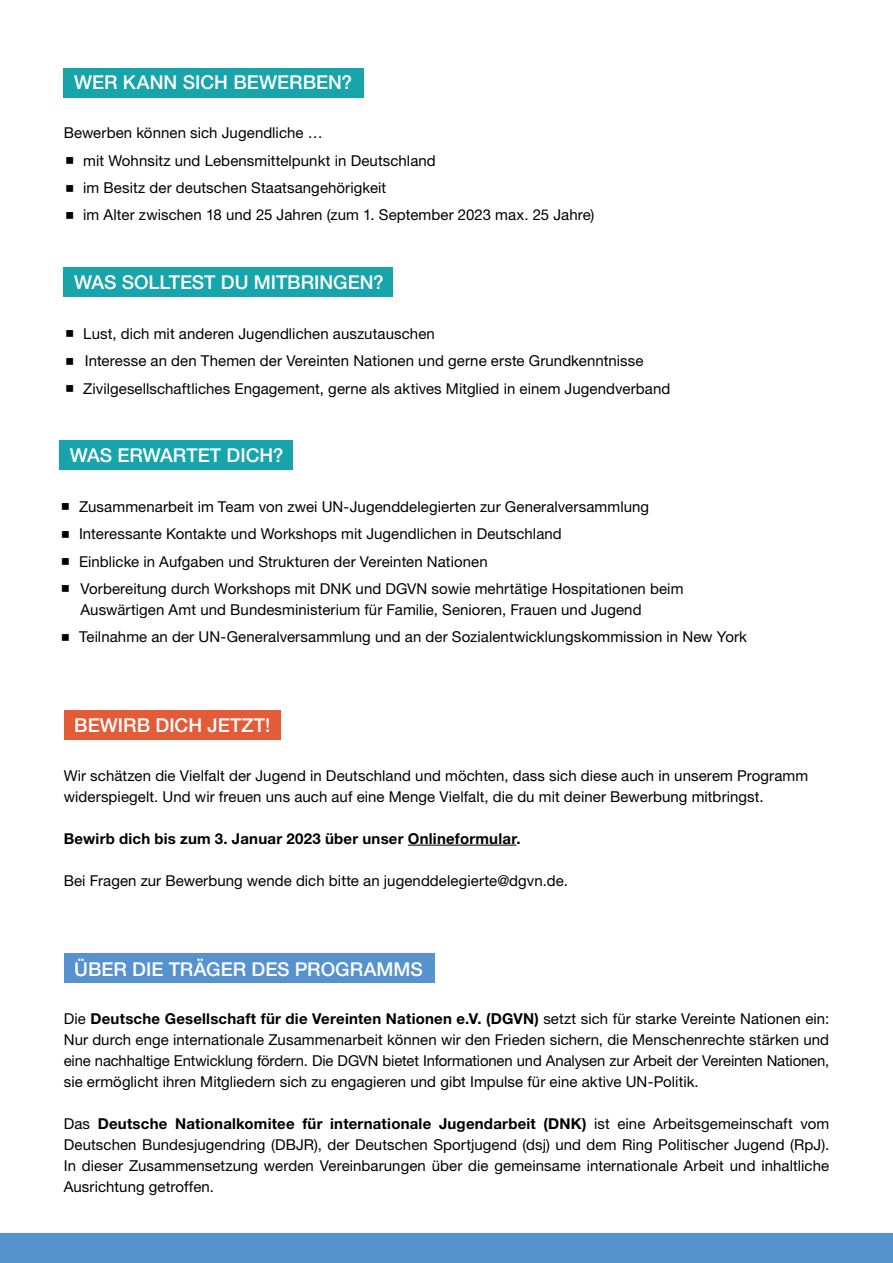
<style>
.page{position:relative;width:893px;height:1263px;background:#fff}
.page>*{position:absolute;margin:0;border:0;box-sizing:border-box;transform-origin:0 0}
.t1{font:500 19.05px "Helvetica Neue LT Std";color:#fff}
.t2{font:15px/21px "Helvetica Neue LT Std";letter-spacing:.005em;color:#000}
.t3{font:700 15px "Helvetica Neue LT Std";letter-spacing:.015em;color:#000}
.s1{font-weight:700}
</style>
<div class="page">
<div style="left:64px;top:68px;width:300px;height:29px;background:#17a4aa"></div>
<div style="left:64px;top:267px;width:329px;height:29px;background:#17a4aa"></div>
<div style="left:64px;top:710px;width:216px;height:29px;background:#e35c38"></div>
<hr style="left:408px;top:845px;width:108px;height:1px;background:#000">
<div style="left:64px;top:954px;width:371px;height:29px;background:#5692ce"></div>
<div style="left:0;top:1233px;width:893px;height:30px;background:#5692ce"></div>
<div style="left:60px;top:440px;width:233px;height:29px;background:#17a4aa"></div>
<p class="t1" style="left:74px;top:71px;width:280px">WER KANN SICH BEWERBEN?</p>
<p class="t2" style="left:64px;top:122px;width:261px">Bewerben können sich Jugendliche …</p>
<p class="t2" style="left:83px;top:150px;width:354px">mit Wohnsitz und Lebensmittelpunkt in Deutschland</p>
<p class="t2" style="left:83px;top:177px;width:304px">im Besitz der deutschen Staatsangehörigkeit</p>
<p class="t2" style="left:83px;top:204px;width:513px">im Alter zwischen 18 und 25 Jahren (zum 1. September 2023 max. 25 Jahre)</p>
<p class="t1" style="left:74px;top:271px;width:311px">WAS SOLLTEST DU MITBRINGEN?</p>
<p class="t2" style="left:83px;top:323px;width:353px">Lust, dich mit anderen Jugendlichen auszutauschen</p>
<p class="t2" style="left:85px;top:350px;width:560px">Interesse an den Themen der Vereinten Nationen und gerne erste Grundkenntnisse</p>
<p class="t2" style="left:83px;top:377px;width:588px">Zivilgesellschaftliches Engagement, gerne als aktives Mitglied in einem Jugendverband</p>
<p class="t1" style="left:70px;top:444px;width:215px">WAS ERWARTET DICH?</p>
<p class="t2" style="left:79px;top:496px;width:572px">Zusammenarbeit im Team von zwei UN-Jugenddelegierten zur Generalversammlung</p>
<p class="t2" style="left:79px;top:523px;width:484px">Interessante Kontakte und Workshops mit Jugendlichen in Deutschland</p>
<p class="t2" style="left:79px;top:550px;width:410px">Einblicke in Aufgaben und Strukturen der Vereinten Nationen</p>
<p class="t2" style="left:81px;top:578px;width:604px">Vorbereitung durch Workshops mit DNK und DGVN sowie mehrtätige Hospitationen beim<br>Auswärtigen Amt und Bundesministerium für Familie, Senioren, Frauen und Jugend</p>
<p class="t2" style="left:79px;top:626px;width:669px">Teilnahme an der UN-Generalversammlung und an der Sozialentwicklungskommission in New York</p>
<p class="t1" style="left:74px;top:714px;width:198px">BEWIRB DICH JETZT!</p>
<p class="t2" style="left:64px;top:764px;width:746px">Wir schätzen die Vielfalt der Jugend in Deutschland und möchten, dass sich diese auch in unserem Programm widerspiegelt. Und wir freuen uns auch auf eine Menge Vielfalt, die du mit deiner Bewerbung mitbringst.</p>
<p class="t3" style="left:64px;top:829px;width:458px">Bewirb dich bis zum 3. Januar 2023 über unser Onlineformular.</p>
<p class="t2" style="left:64px;top:869px;width:506px">Bei Fragen zur Bewerbung wende dich bitte an jugenddelegierte@dgvn.de.</p>
<p class="t1" style="left:74px;top:957px;width:350px">ÜBER DIE TRÄGER DES PROGRAMMS</p>
<p class="t2" style="left:64px;top:1008px;width:767px;text-align:justify">Die <span class="s1">Deutsche Gesellschaft für die Vereinten Nationen e.V. (DGVN)</span> setzt sich für starke Vereinte Nationen ein:<br>Nur durch enge internationale Zusammenarbeit können wir den Frieden sichern, die Menschenrechte stärken und eine nachhaltige Entwicklung fördern. Die DGVN bietet Informationen und Analysen zur Arbeit der Vereinten Nationen, sie ermöglicht ihren Mitgliedern sich zu engagieren und gibt Impulse für eine aktive UN-Politik.</p>
<p class="t2" style="left:64px;top:1113px;width:767px;text-align:justify">Das <span class="s1">Deutsche Nationalkomitee für internationale Jugendarbeit (DNK)</span> ist eine Arbeitsgemeinschaft vom Deutschen Bundesjugendring (DBJR), der Deutschen Sportjugend (dsj) und dem Ring Politischer Jugend (RpJ).<br>In dieser Zusammensetzung werden Vereinbarungen über die gemeinsame internationale Arbeit und inhaltliche Ausrichtung getroffen.</p>
</div>
